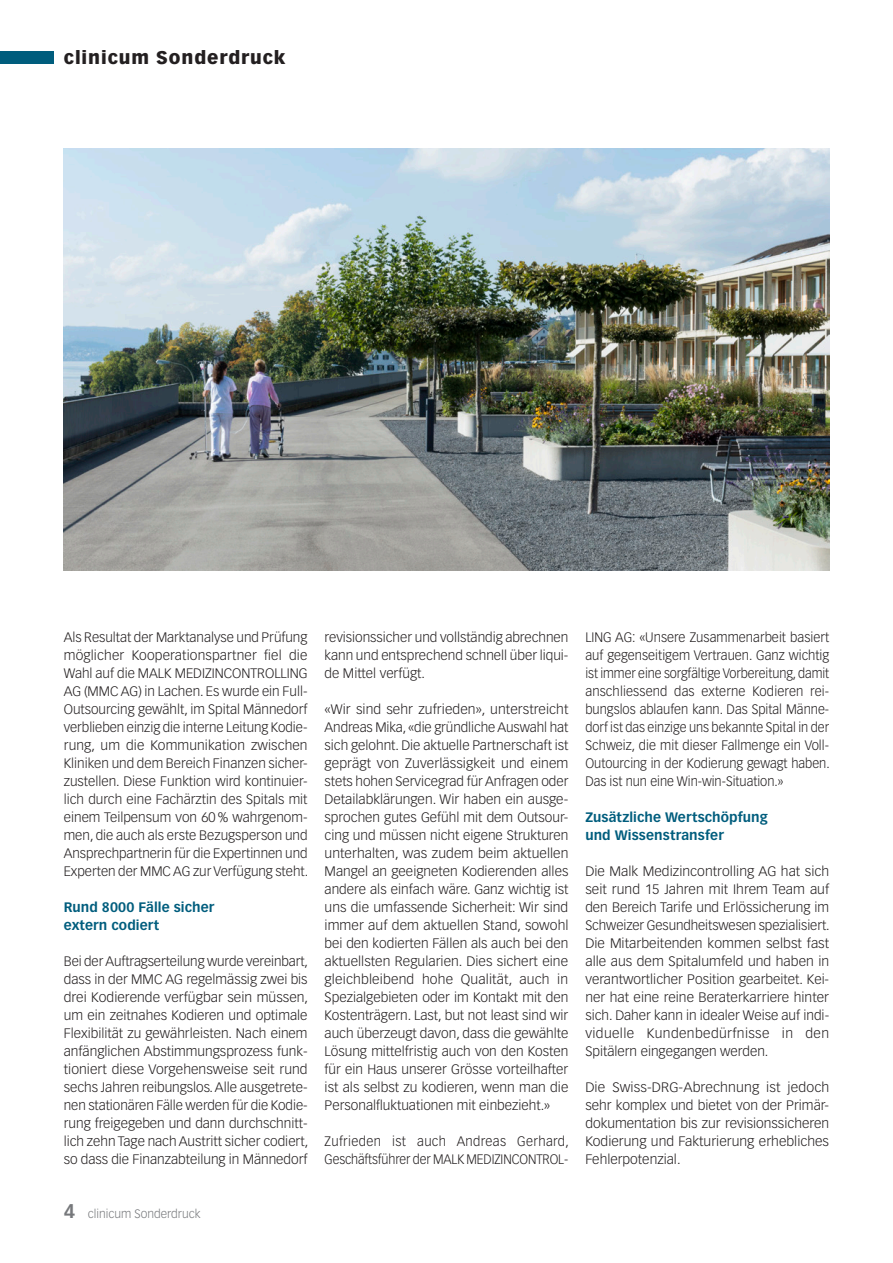
<style>
.page{position:relative;width:893px;height:1263px;background:#fff}
.page>*{position:absolute;margin:0;border:0;box-sizing:border-box;transform-origin:0 0}
.t1{font:900 18px "Vectora LT Std";letter-spacing:.05em;color:#231f20}
._3_Grundtext{font:300 13.5px/18px "Vectora LT Std";color:#231f20;text-align:justify}
._3_Grundtext-2{font:300 13.5px/18px "Vectora LT Std";color:#231f20;text-align:justify;scale:1.04 1}
._8_Zwischentitel{font:700 13.5px/18px "Vectora LT Std";letter-spacing:.005em;color:#005d7d}
.t2{font:300 12px "Vectora LT Std";color:#76787b}
.s1{font-weight:700;font-size:19.5px}
</style>
<div class="page">
<div style="left:0;top:52px;width:54px;height:12px;background:#005d7d"></div>
<img style="left:64px;top:149px;width:765px;height:421px">
<h1 class="t1" style="left:64px;top:46px;width:223px">clinicum Sonderdruck</h1>
<p class="_3_Grundtext" style="left:64px;top:628px;width:246px">Als Resultat der Marktanalyse und Prüfung möglicher Kooperationspartner fiel die Wahl auf die MALK MEDIZINCONTROLLING AG (MMC AG) in Lachen. Es wurde ein Full-Outsourcing gewählt, im Spital Männedorf verblieben einzig die interne Leitung Kodie&shy;rung, um die Kommunikation zwischen Kliniken und dem Bereich Finanzen sicher&shy;zustellen. Diese Funktion wird kontinuier&shy;lich durch eine Fachärztin des Spitals mit einem Teilpensum von 60 % wahrgenom&shy;men, die auch als erste Bezugsperson und Ansprechpartnerin für die Expertinnen und Experten der MMC AG zur Verfügung steht.</p>
<p class="_8_Zwischentitel" style="left:64px;top:898px;width:152px">Rund 8000 Fälle sicher extern codiert</p>
<p class="_3_Grundtext" style="left:64px;top:952px;width:246px">Bei der Auftragserteilung wurde vereinbart, dass in der MMC AG regelmässig zwei bis drei Kodierende verfügbar sein müssen, um ein zeitnahes Kodieren und optimale Flexibilität zu gewährleisten. Nach einem anfänglichen Abstimmungsprozess funk&shy;tioniert diese Vorgehensweise seit rund sechs Jahren reibungslos. Alle ausgetrete&shy;nen stationären Fälle werden für die Kodie&shy;rung freigegeben und dann durchschnitt&shy;lich zehn Tage nach Austritt sicher codiert, so dass die Finanzabteilung in Männedorf</p>
<p class="t2" style="left:64px;top:1207px;width:138px"><span class="s1">4</span> clinicum Sonderdruck</p>
<p class="_3_Grundtext" style="left:325px;top:628px;width:245px">revisionssicher und vollständig abrechnen kann und entsprechend schnell über liqui&shy;de Mittel verfügt.</p>
<p class="_3_Grundtext" style="left:325px;top:700px;width:245px">«Wir sind sehr zufrieden», unterstreicht Andreas Mika, «die gründliche Auswahl hat sich gelohnt. Die aktuelle Partnerschaft ist geprägt von Zuverlässigkeit und einem stets hohen Servicegrad für Anfragen oder Detailabklärungen. Wir haben ein ausge&shy;sprochen gutes Gefühl mit dem Outsour&shy;cing und müssen nicht eigene Strukturen unterhalten, was zudem beim aktuellen Mangel an geeigneten Kodierenden alles andere als einfach wäre. Ganz wichtig ist uns die umfassende Sicherheit: Wir sind immer auf dem aktuellen Stand, sowohl bei den kodierten Fällen als auch bei den aktuellsten Regularien. Dies sichert eine gleichbleibend hohe Qualität, auch in Spezialgebieten oder im Kontakt mit den Kostenträgern. Last, but not least sind wir auch überzeugt davon, dass die gewählte Lösung mittelfristig auch von den Kosten für ein Haus unserer Grösse vorteilhafter ist als selbst zu kodieren, wenn man die Personalfluktuationen mit einbezieht.»</p>
<p class="_3_Grundtext" style="left:325px;top:1132px;width:246px">Zufrieden ist auch Andreas Gerhard,<br>Geschäftsführer der MALK MEDIZINCONTROL-</p>
<p class="_3_Grundtext" style="left:585px;top:628px;width:246px">LING AG: «Unsere Zusammenarbeit basiert auf gegenseitigem Vertrauen. Ganz wichtig ist immer eine sorgfältige Vorbereitung, damit anschliessend das externe Kodieren rei&shy;bungslos ablaufen kann. Das Spital Männe&shy;dorf ist das einzige uns bekannte Spital in der Schweiz, die mit dieser Fallmenge ein Voll-Outourcing in der Kodierung gewagt haben.<br>Das ist nun eine Win-win-Situation.»</p>
<p class="_8_Zwischentitel" style="left:585px;top:808px;width:184px">Zusätzliche Wertschöpfung und Wissenstransfer</p>
<p class="_3_Grundtext" style="left:585px;top:862px;width:246px">Die Malk Medizincontrolling AG hat sich seit rund 15 Jahren mit Ihrem Team auf den Bereich Tarife und Erlössicherung im Schweizer Gesundheitswesen spezialisiert.<br>Die Mitarbeitenden kommen selbst fast alle aus dem Spitalumfeld und haben in verantwortlicher Position gearbeitet. Kei&shy;ner hat eine reine Beraterkarriere hinter sich. Daher kann in idealer Weise auf indi&shy;viduelle Kundenbedü rfnisse in den Spitä lern eingegangen werden.</p>
<p class="_3_Grundtext-2" style="left:585px;top:1078px;width:236px">Die Swiss-DRG-Abrechnung ist jedoch sehr komplex und bietet von der Primär&shy;dokumentation bis zur revisionssicheren Kodierung und Fakturierung erhebliches Fehlerpotenzial.</p>
</div>
